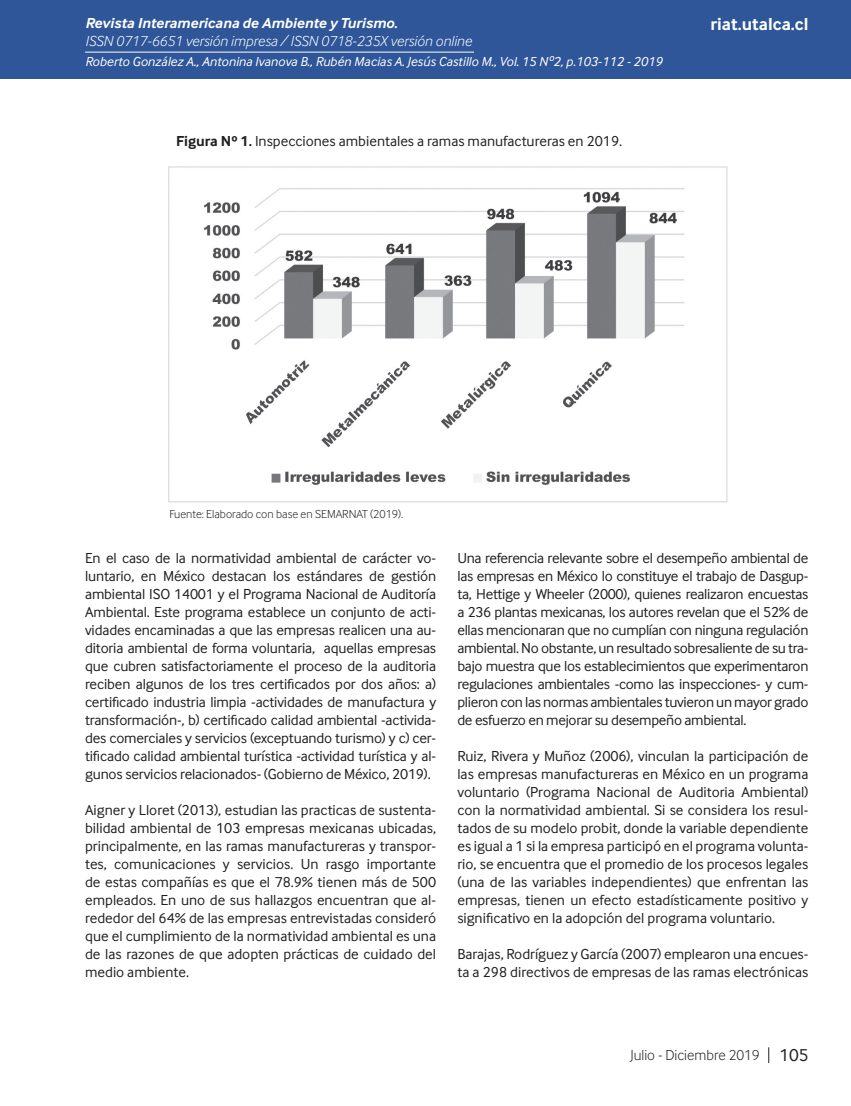
<style>
.page{position:relative;width:851px;height:1106px;background:#fff}
.page>*{position:absolute;margin:0;border:0;box-sizing:border-box;transform-origin:0 0}
.t1{font:700 18px "Inter Face";color:#fff}
.t2{font:15px/18px "Inter Face";color:#231f20;text-align:justify}
.t3{font:italic 300 15px "Inter Face";color:#fff}
.t4{font:italic 700 15px "Inter Face";color:#fff}
.t5{font:300 15px "Inter Face";color:#231f20}
.t6{font:italic 13.5px "Inter Face";color:#fff}
.t7{font:300 12px "Inter Face";color:#231f20}
.s1{font-weight:700}
.s2{font-weight:400;font-size:18px}
</style>
<div class="page">
<div style="left:0;top:0;width:850px;height:79px;background:#2f5699"></div>
<hr style="left:85px;top:52px;width:389px;height:1px;background:#fff">
<svg style="left:768px;top:1047px;width:1px;height:16px"></svg>
<img style="left:168px;top:166px;width:560px;height:337px">
<p class="t4" style="left:85px;top:15px;width:314px">Revista Interamericana de Ambiente y Turismo.</p>
<p class="t3" style="left:85px;top:33px;width:388px">ISSN 0717-6651 versión impresa / ISSN 0718-235X versión online</p>
<p class="t6" style="left:85px;top:54px;width:578px">Roberto González A., Antonina Ivanova B., Rubén Macias A. Jesús Castillo M., Vol. 15 Nº2, p.103-112 - 2019</p>
<p class="t2" style="left:176px;top:132px;width:447px"><span class="s1">Figura Nº 1.</span> Inspecciones ambientales a ramas manufactureras en 2019.</p>
<p class="t1" style="left:710px;top:14px;width:99px">riat.utalca.cl</p>
<p class="t7" style="left:169px;top:507px;width:235px">Fuente: Elaborado con base en SEMARNAT (2019).</p>
<p class="t2" style="left:85px;top:549px;width:352px">En el caso de la normatividad ambiental de carácter vo&shy;luntario, en México destacan los estándares de gestión ambiental ISO 14001 y el Programa Nacional de Auditoría Ambiental. Este programa establece un conjunto de acti&shy;vidades encaminadas a que las empresas realicen una au&shy;ditoria ambiental de forma voluntaria, aquellas empresas que cubren satisfactoriamente el proceso de la auditoria reciben algunos de los tres certificados por dos años: a) certificado industria limpia -actividades de manufactura y transformación-, b) certificado calidad ambiental -activida&shy;des comerciales y servicios (exceptuando turismo) y c) cer&shy;tificado calidad ambiental turística -actividad turística y al&shy;gunos servicios relacionados- (Gobierno de México, 2019).</p>
<p class="t2" style="left:85px;top:801px;width:352px">Aigner y Lloret (2013), estudian las practicas de sustenta&shy;bilidad ambiental de 103 empresas mexicanas ubicadas, principalmente, en las ramas manufactureras y transpor&shy;tes, comunicaciones y servicios. Un rasgo importante de estas compañías es que el 78.9% tienen más de 500 empleados. En uno de sus hallazgos encuentran que al&shy;rededor del 64% de las empresas entrevistadas consideró que el cumplimiento de la normatividad ambiental es una de las razones de que adopten prácticas de cuidado del medio ambiente.</p>
<p class="t2" style="left:457px;top:549px;width:352px">Una referencia relevante sobre el desempeño ambiental de las empresas en México lo constituye el trabajo de Dasgup&shy;ta, Hettige y Wheeler (2000), quienes realizaron encuestas a 236 plantas mexicanas, los autores revelan que el 52% de ellas mencionaran que no cumplían con ninguna regulación ambiental. No obstante, un resultado sobresaliente de su tra&shy;bajo muestra que los establecimientos que experimentaron regulaciones ambientales -como las inspecciones- y cum&shy;plieron con las normas ambientales tuvieron un mayor grado de esfuerzo en mejorar su desempeño ambiental.</p>
<p class="t2" style="left:457px;top:747px;width:352px">Ruiz, Rivera y Muñoz (2006), vinculan la participación de las empresas manufactureras en México en un programa voluntario (Programa Nacional de Auditoria Ambiental) con la normatividad ambiental. Si se considera los resul&shy;tados de su modelo probit, donde la variable dependiente es igual a 1 si la empresa participó en el programa volunta&shy;rio, se encuentra que el promedio de los procesos legales (una de las variables independientes) que enfrentan las empresas, tienen un efecto estadísticamente positivo y significativo en la adopción del programa voluntario.</p>
<p class="t2" style="left:457px;top:945px;width:352px">Barajas, Rodríguez y García (2007) emplearon una encues&shy;ta a 298 directivos de empresas de las ramas electrónicas</p>
<p class="t5" style="left:630px;top:1046px;width:180px">Julio - Diciembre 2019 <span class="s2">105</span></p>
</div>
